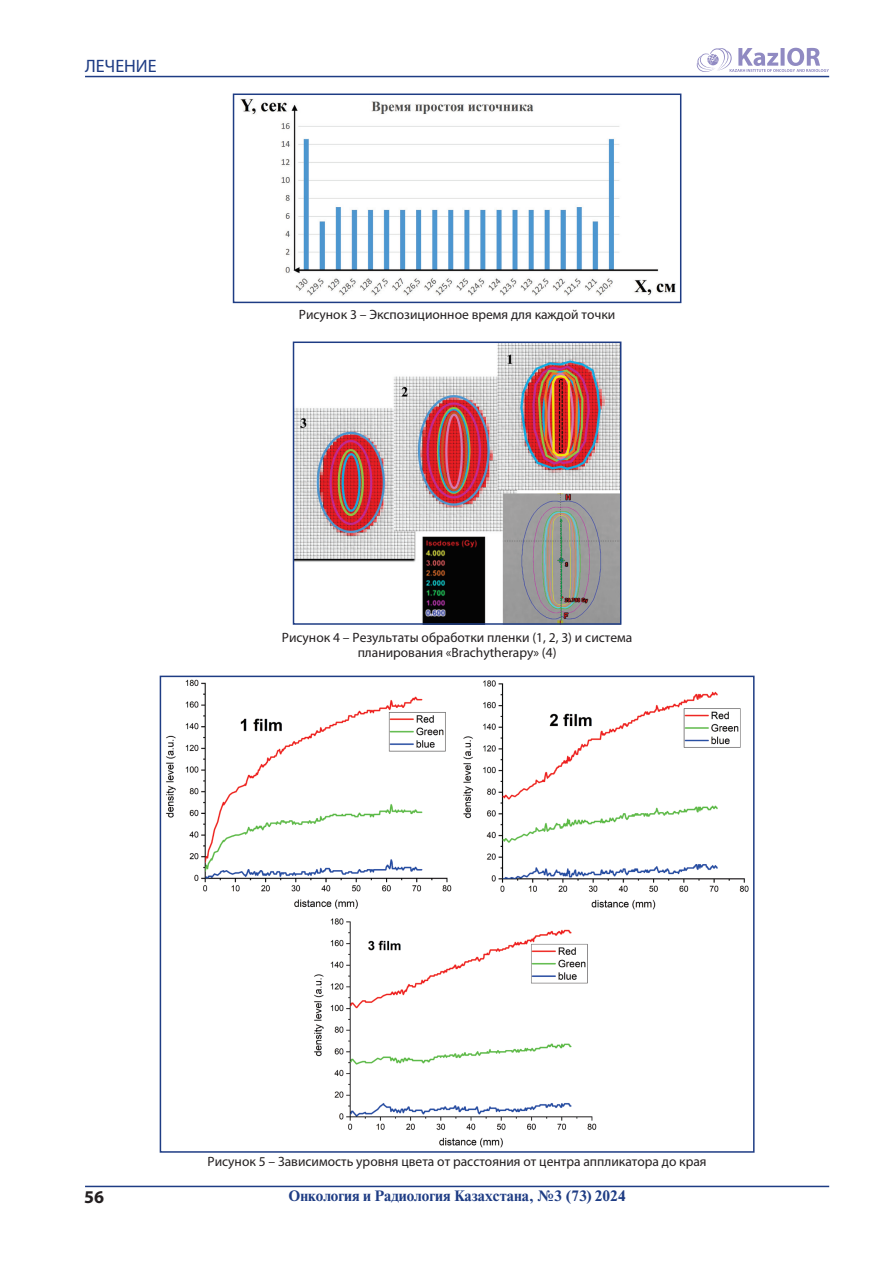
<style>
.page{position:relative;width:893px;height:1263px;background:#fff}
.page>*{position:absolute;margin:0;border:0;box-sizing:border-box;transform-origin:0 0}
.t1{font:18px "K Myriad Pro";color:#1e3c84}
.t2{font:700 18px "K Myriad Pro";color:#231f20}
.t3{font:700 15px "DS Times";color:#1e3c84}
._8_рис_рус{font:13.5px/15px "K Myriad Pro";color:#231f20;text-align:center}
</style>
<div class="page">
<hr style="left:85px;top:76px;width:744px;height:1px;background:#1e3c84">
<hr style="left:85px;top:1186px;width:744px;height:1px;background:#1e3c84">
<svg style="left:697px;top:47px;width:132px;height:25px"></svg>
<img style="left:240px;top:99px;width:436px;height:197px">
<div style="left:233px;top:94px;width:448px;height:209px;border:2px solid #1e3c84"></div>
<img style="left:296px;top:344px;width:322px;height:278px">
<div style="left:293px;top:341px;width:328px;height:284px;border:2px solid #1e3c84"></div>
<img style="left:166px;top:679px;width:583px;height:231px">
<img style="left:314px;top:918px;width:283px;height:230px">
<div style="left:160px;top:676px;width:595px;height:477px;border:2px solid #1e3c84"></div>
<h1 class="t1" style="left:85px;top:56px;width:73px">ЛЕЧЕНИЕ</h1>
<p class="_8_рис_рус" style="left:299px;top:307px;width:318px">Рисунок 3 – Экспозиционное время для каждой точки</p>
<p class="_8_рис_рус" style="left:282px;top:630px;width:352px">Рисунок 4 – Результаты обработки пленки (1, 2, 3) и система планирования «Brachytherapy» (4)</p>
<p class="_8_рис_рус" style="left:208px;top:1154px;width:501px">Рисунок 5 – Зависимость уровня цвета от расстояния от центра аппликатора до края</p>
<h1 class="t2" style="left:84px;top:1187px;width:21px">56</h1>
<p class="t3" style="left:289px;top:1188px;width:338px">Онкология и Радиология Казахстана, №3 (73) 2024</p>
</div>
